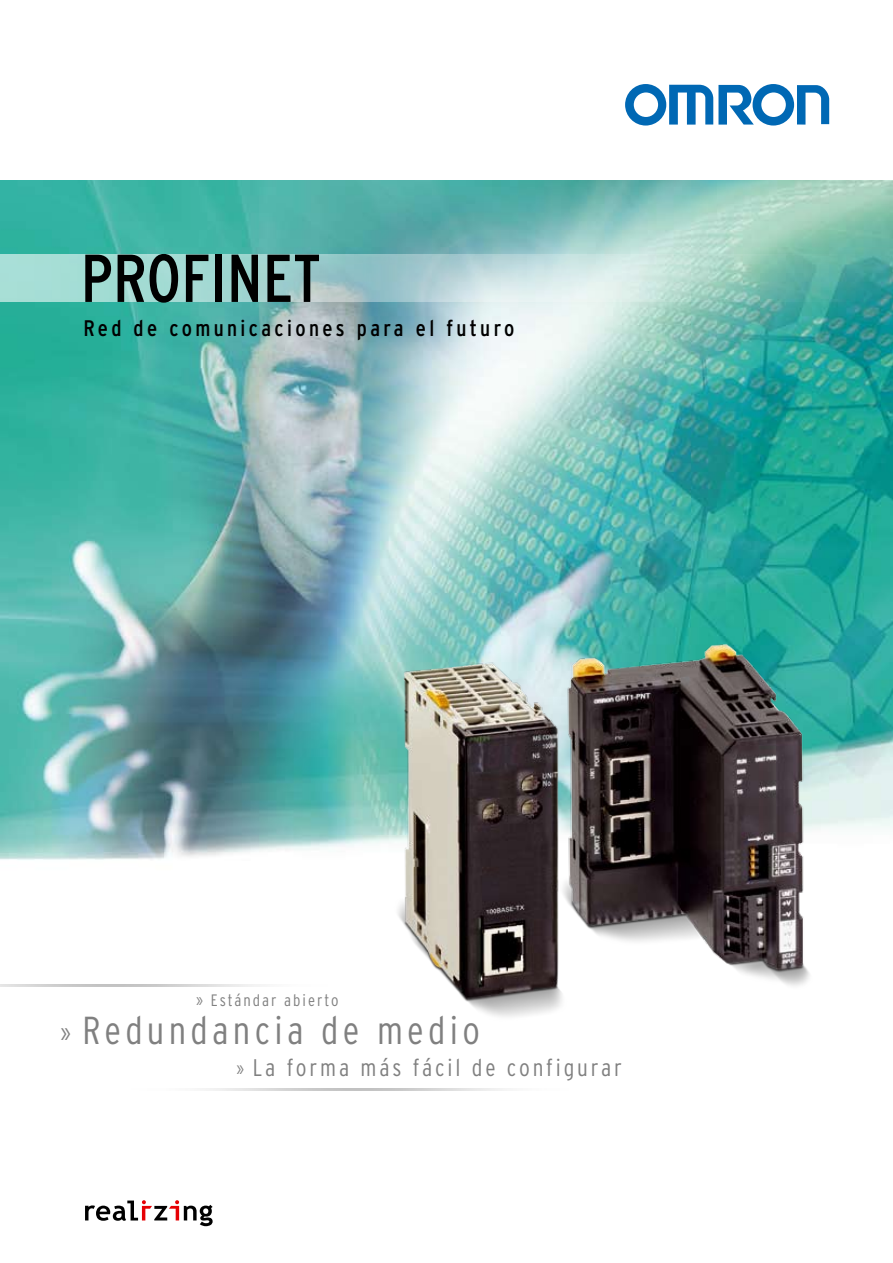
<style>
.page{position:relative;width:893px;height:1263px;background:#fff}
.page>*{position:absolute;margin:0;border:0;box-sizing:border-box;transform-origin:0 0}
.t1{font:condensed 67.5px "Interstate CE";color:#000}
.t2{font:300 condensed 39px "Interstate CE";letter-spacing:.11em;color:#808080}
.t3{font:300 condensed 24px "Interstate CE";letter-spacing:.12em;color:#808080}
.t4{font:condensed 22.5px "Interstate CE";letter-spacing:.15em;color:#000}
.t5{font:300 condensed 16.5px "Interstate CE";letter-spacing:.12em;color:#808080}
.s1{font-size:15px}
.s2{font-size:22.5px}
.s3{font-size:16.5px}
</style>
<div class="page">
<img style="left:0;top:180px;width:893px;height:1047px">
<img style="left:361px;top:625px;width:481px;height:420px">
<img style="left:0;top:255px;width:893px;height:47px">
<svg style="left:625px;top:84px;width:204px;height:42px"></svg>
<svg style="left:85px;top:1200px;width:128px;height:26px"></svg>
<img style="left:0;top:984px;width:410px;height:2px">
<img style="left:125px;top:1089px;width:531px;height:1px">
<h1 class="t1" style="left:81px;top:237px;width:242px">PROFINET</h1>
<p class="t4" style="left:83px;top:314px;width:433px">Red de comunicaciones para el futuro</p>
<p class="t5" style="left:196px;top:990px;width:144px"><span class="s1">»</span> Estándar abierto</p>
<h2 class="t2" style="left:60px;top:1007px;width:421px"><span class="s2">»</span> Redundancia de medio</h2>
<p class="t3" style="left:236px;top:1053px;width:387px"><span class="s3">»</span> La forma más fácil de configurar</p>
</div>
